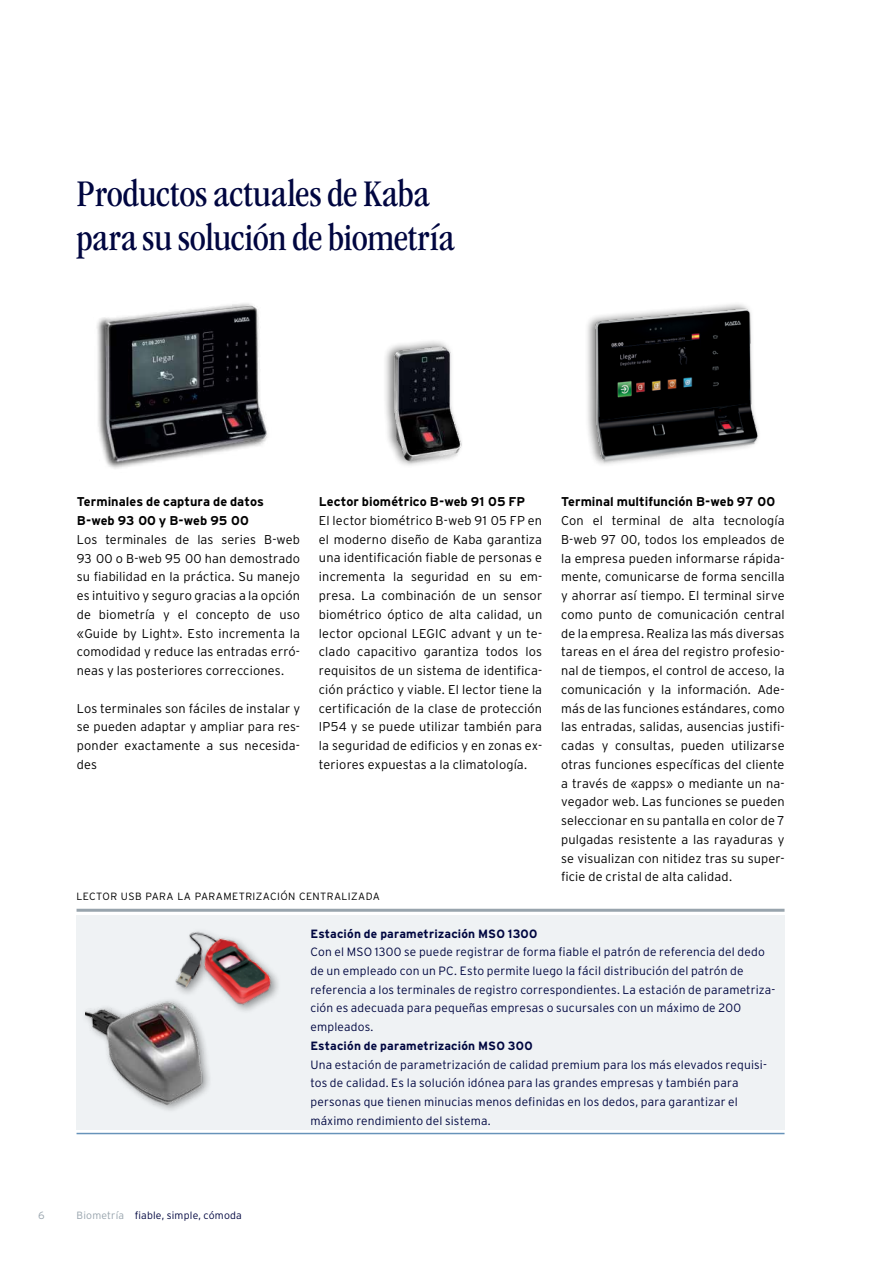
<style>
.page{position:relative;width:893px;height:1263px;background:#fff}
.page>*{position:absolute;margin:0;border:0;box-sizing:border-box;transform-origin:0 0}
.t1{font:condensed 39px/43.5px "ITC Garamond Std";letter-spacing:-.005em;color:#000640}
.t2{font:300 12.75px/18.8px "Interstate";letter-spacing:.01em;color:#000;text-align:justify}
.t3{font:700 12.75px/18.8px "Interstate";letter-spacing:.005em;color:#000}
.t4{font:300 12px/18.8px "Interstate";letter-spacing:.015em;color:#000640}
.t5{font:700 12px "Interstate";letter-spacing:.01em;color:#000640}
.t6{font:300 10.5px "Interstate";letter-spacing:.045em;color:#000}
.t7{font:300 10.5px "Interstate";letter-spacing:.02em;color:#000640}
.t8{font:300 10.5px "Interstate Tab";color:#98a4ad}
.s1{color:#98a4ad}
</style>
<div class="page">
<img style="left:385px;top:341px;width:77px;height:125px">
<img style="left:587px;top:304px;width:172px;height:161px">
<img style="left:96px;top:303px;width:171px;height:166px">
<hr style="left:77px;top:909px;width:707px;height:3px;background:#98a4ad">
<hr style="left:77px;top:1133px;width:707px;height:1px;background:#6793ba">
<div style="left:77px;top:915px;width:707px;height:214px;background:#eff2f4"></div>
<img style="left:85px;top:1000px;width:125px;height:110px">
<img style="left:166px;top:931px;width:112px;height:90px">
<h1 class="t1" style="left:77px;top:172px;width:379px">Productos actuales de Kaba para su solución de biometría</h1>
<p class="t3" style="left:77px;top:492px;width:189px">Terminales de captura de datos<br>B-web 93 00 y B-web 95 00</p>
<p class="t2" style="left:77px;top:530px;width:225px">Los terminales de las series B-web 93 00 o B-web 95 00 han demostrado su fiabilidad en la práctica. Su manejo es intuitivo y seguro gracias a la opción de biometría y el concepto de uso «Guide by Light». Esto incrementa la comodidad y reduce las entradas erró&shy;neas y las posteriores correcciones.</p>
<p class="t2" style="left:77px;top:699px;width:225px">Los terminales son fáciles de instalar y se pueden adaptar y ampliar para res&shy;ponder exactamente a sus necesida&shy;des</p>
<p class="t3" style="left:319px;top:492px;width:208px">Lector biométrico B-web 91 05 FP</p>
<p class="t2" style="left:319px;top:511px;width:225px">El lector biométrico B-web 91 05 FP en el moderno diseño de Kaba garantiza una identificación fiable de personas e incrementa la seguridad en su em&shy;presa. La combinación de un sensor biométrico óptico de alta calidad, un lector opcional LEGIC advant y un te&shy;clado capacitivo garantiza todos los requisitos de un sistema de identifica&shy;ción práctico y viable. El lector tiene la certificación de la clase de protección IP54 y se puede utilizar también para la seguridad de edificios y en zonas ex&shy;teriores expuestas a la climatología.</p>
<p class="t6" style="left:77px;top:890px;width:148px">Lector USB para la parame</p>
<p class="t6" style="left:239px;top:890px;width:141px">trización centralizada</p>
<p class="t3" style="left:561px;top:492px;width:216px">Terminal multifunción B-web 97 00</p>
<p class="t2" style="left:561px;top:511px;width:225px">Con el terminal de alta tecnología B-web 97 00, todos los empleados de la empresa pueden informarse rápida&shy;mente, comunicarse de forma sencilla y ahorrar así tiempo. El terminal sirve como punto de comunicación central de la empresa. Realiza las más diversas tareas en el área del registro profesio&shy;nal de tiempos, el control de acceso, la comunicación y la información. Ade&shy;más de las funciones estándares, como las entradas, salidas, ausencias justifi&shy;cadas y consultas, pueden utilizarse otras funciones específicas del cliente a través de «apps» o mediante un na&shy;vegador web. Las funciones se pueden seleccionar en su pantalla en color de 7 pulgadas resistente a las rayaduras y se visualizan con nitidez tras su super&shy;ficie de cristal de alta calidad.</p>
<p class="t8" style="left:38px;top:1209px;width:8px">6</p>
<p class="t7" style="left:77px;top:1209px;width:167px"><span class="s1">Biometría</span> fiable, simple, cómoda</p>
<p class="t5" style="left:310px;top:926px;width:228px">Estación de parametrización MSO 1300</p>
<p class="t4" style="left:310px;top:942px;width:467px">Con el MSO 1300 se puede registrar de forma fiable el patrón de referencia del dedo de un empleado con un PC. Esto permite luego la fácil distribución del patrón de referencia a los terminales de registro correspondientes. La estación de parametriza&shy;ción es adecuada para pequeñas empresas o sucursales con un máximo de 200 empleados.</p>
<p class="t5" style="left:310px;top:1038px;width:224px">Estación de parametrización MSO 300</p>
<p class="t4" style="left:310px;top:1055px;width:458px">Una estación de parametrización de calidad premium para los más elevados requisi&shy;tos de calidad. Es la solución idónea para las grandes empresas y también para personas que tienen minucias menos definidas en los dedos, para garantizar el máximo rendimiento del sistema.</p>
</div>
